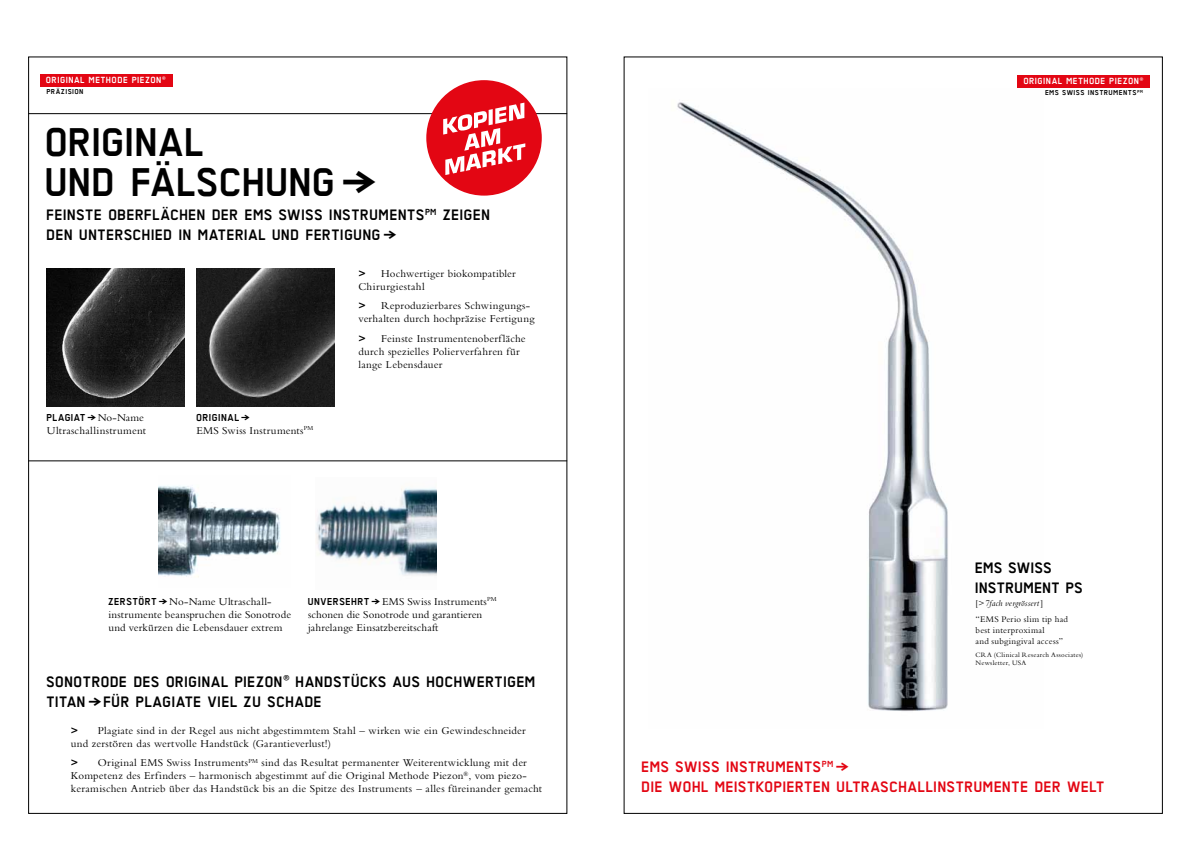
<style>
.page{position:relative;width:1191px;height:842px;background:#fff}
.page>*{position:absolute;margin:0;border:0;box-sizing:border-box;transform-origin:0 0}
.t1{font:700 45px/40px "TRANS";letter-spacing:-.035em;color:#000}
.t2{font:700 17px/20px "TRANS";letter-spacing:-.015em;color:#000}
.t3{font:700 17px/20px "TRANS";letter-spacing:-.015em;color:#e30613}
.t4{font:700 11.3px "TRANS";letter-spacing:.005em;color:#000}
.t5{font:11px/13px "Bembo PL";letter-spacing:.015em;color:#000}
.t6{font:11px "Bembo PL";letter-spacing:.035em;color:#000}
.t7{font:700 10px "TRANS";letter-spacing:.01em;color:#fff}
.t8{font:9px/11px "Bembo PL";letter-spacing:.03em;color:#000}
.t9{font:9px "Bembo Italic PL";letter-spacing:.02em;color:#000}
.t10{font:700 8px "TRANS";letter-spacing:.035em;color:#000}
.t11{font:7px/8px "Bembo PL";letter-spacing:.035em;color:#000}
.s1{font-family:"Bembo PL";font-weight:400;font-size:11px}
.s2{font-family:"Bembo Extra Bold PL"}
.s3{font-family:"TRANS";font-weight:700;font-size:11.3px}
.s4{font-family:"Bembo PL"}
</style>
<div class="page">
<hr style="left:28px;top:113px;width:539px;height:1px;background:#000">
<div style="left:40px;top:74px;width:133px;height:12px;background:#e30613"></div>
<img style="left:47px;top:268px;width:138px;height:138px">
<div style="left:426px;top:80px;width:116px;height:116px;background:#e30613;border-radius:50%"></div>
<svg style="left:443px;top:103px;width:82px;height:72px"></svg>
<img style="left:677px;top:102px;width:271px;height:609px">
<div style="left:1017px;top:75px;width:133px;height:12px;background:#e30613"></div>
<img style="left:316px;top:488px;width:121px;height:88px">
<img style="left:159px;top:486px;width:121px;height:91px">
<hr style="left:28px;top:461px;width:539px;height:1px;background:#000">
<img style="left:196px;top:268px;width:138px;height:138px">
<p class="t7" style="left:46px;top:75px;width:121px">ORIGINAL METHODE PIEZON<sup>®</sup></p>
<p class="t10" style="left:47px;top:88px;width:39px">PRÄZISION</p>
<h1 class="t1" style="left:46px;top:121px;width:334px">ORIGINAL<br>UND FÄLSCHUNG }</h1>
<h2 class="t2" style="left:47px;top:205px;width:17px">FEINS</h2>
<h2 class="t2" style="left:85px;top:205px;width:33px">TE OBER</h2>
<h2 class="t2" style="left:145px;top:205px;width:36px">FLÄCHEN</h2>
<h2 class="t2" style="left:212px;top:205px;width:280px">DER EMS SWISS INSTRUMENTS <sup>PM</sup> ZEIGEN</h2>
<h2 class="t2" style="left:47px;top:225px;width:69px">DEN UNTERSCHIE</h2>
<h2 class="t2" style="left:164px;top:225px;width:235px">D IN MATERIAL UND FERTIGUNG }</h2>
<p class="t4" style="left:47px;top:411px;width:99px">PLAGIAT }<span class="s1">No-Name</span></p>
<p class="t6" style="left:47px;top:424px;width:101px">Ultraschallinstrument</p>
<p class="t4" style="left:196px;top:411px;width:55px">ORIGINAL}</p>
<p class="t5" style="left:196px;top:424px;width:118px">EMS Swiss Instruments<sup>PM</sup></p>
<p class="t5" style="left:358px;top:267px;width:159px"><span class="s2">&gt;</span> Hochwertiger biokompatibler<br>Chirurgiestahl</p>
<p class="t5" style="left:358px;top:299px;width:178px"><span class="s2">&gt;</span> Reproduzierbares Schwingungs&shy;verhalten durch hochpräzise Fertigung</p>
<p class="t5" style="left:358px;top:332px;width:169px"><span class="s2">&gt;</span> Feinste Instrumentenoberfläche durch spezielles Polierverfahren für lange Lebensdauer</p>
<p class="t5" style="left:108px;top:595px;width:184px"><span class="s3">ZERS TÖR T}</span>No-Name Ultraschall&shy;instrumente beanspruchen die Sonotrode und verkürzen die Lebensdauer extrem</p>
<p class="t5" style="left:308px;top:595px;width:190px;text-indent:56px"><span class="s3">T}</span>EMS Swiss Instruments<sup>PM </sup>schonen die Sonotrode und garantieren jahrelange Einsatzbereitschaft</p>
<p class="t4" style="left:308px;top:595px;width:27px">UNVERSEHR</p>
<h2 class="t2" style="left:47px;top:671px;width:491px">SONOTRODE DES ORIGINAL PIEZON<sup>®</sup> HANDSTÜCKS AUS HOCHWERTIGEM<br>TITAN} FÜR PLAGIATE VIEL ZU SCHADE</h2>
<p class="t5" style="left:71px;top:724px;width:456px"><span class="s2">&gt;</span> Plagiate sind in der Regel aus nicht abgestimmtem Stahl – wirken wie ein Gewindeschneider und zerstören das wertvolle Handstück (Garantieverlust!)</p>
<p class="t5" style="left:71px;top:756px;width:473px"><span class="s2">&gt;</span> Original EMS Swiss Instruments<sup>pm</sup> sind das Resultat permanenter Weiterentwicklung mit der<br>Kompetenz des Erfinders – harmonisch abgestimmt auf die Original Methode Piezon<sup>®</sup>, vom piezo&shy;keramischen Antrieb über das Handstück bis an die Spitze des Instruments – alles füreinander gemacht</p>
<p class="t7" style="left:1023px;top:76px;width:121px">ORIGINAL METHODE PIEZON<sup>®</sup></p>
<p class="t10" style="left:1045px;top:89px;width:99px">EMS SWISS INSTRUMENTS<sup>PM</sup></p>
<h2 class="t2" style="left:975px;top:558px;width:110px">EMS SWISS<br>INSTRUMENT PS</h2>
<p class="t9" style="left:975px;top:598px;width:69px"><span class="s4">[</span>&gt;7fach vergrössert <span class="s4">]</span></p>
<p class="t8" style="left:975px;top:614px;width:94px">“Ems Perio slim tip had best interproximal<br>and subgingival access”</p>
<p class="t11" style="left:975px;top:651px;width:109px">CRA (Clinical Research Associates)<br>Newsletter, USA</p>
<h2 class="t3" style="left:642px;top:757px;width:456px">EMS SWISS INSTRUMENTS<sup>PM</sup> }<br>DIE WOHL MEISTKOPIERTEN ULTRASCHALLINSTRUMENTE DER WELT</h2>
</div>
